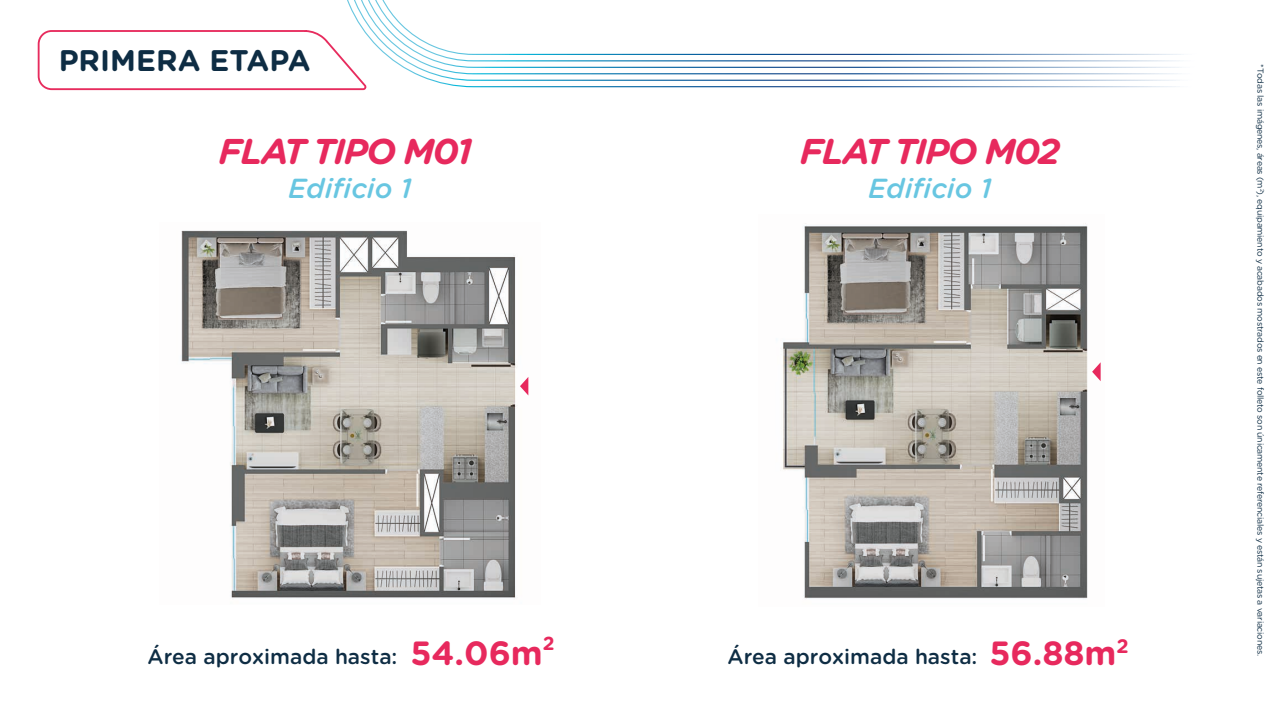
<style>
.page{position:relative;width:1280px;height:720px;background:#fff}
.page>*{position:absolute;margin:0;border:0;box-sizing:border-box;transform-origin:0 0}
.t1{font:italic 700 35.8px "Gotham Rounded";letter-spacing:-.05em;color:#e7295d}
.t2{font:700 33.6px "Gotham Rounded";color:#e7295d}
.t3{font:700 29.8px "Gotham Rounded";color:#0e2d44}
.t4{font:italic 500 27.6px "Gotham Rounded";color:#68c6e1}
.t5{font:500 20.9px "Gotham Rounded";color:#0e2d44}
.t6{font:8.7px "Gotham Rounded";letter-spacing:-.025em;color:#0e2d44}
</style>
<div class="page">
<img style="left:181px;top:230px;width:348px;height:368px">
<svg style="left:520px;top:377px;width:8px;height:18px"></svg>
<svg style="left:37px;top:30px;width:330px;height:61px"></svg>
<svg style="left:346px;top:0;width:838px;height:87px"></svg>
<img style="left:782px;top:223px;width:306px;height:376px">
<svg style="left:1092px;top:362px;width:9px;height:19px"></svg>
<h3 class="t3" style="left:59px;top:39px;width:253px">PRIMERA ETAPA</h3>
<h1 class="t1" style="left:218px;top:125px;width:256px">FLAT TIPO M01</h1>
<h3 class="t4" style="left:288px;top:168px;width:125px">Edificio 1</h3>
<h3 class="t5" style="left:147px;top:641px;width:251px">Área aproximada hasta:</h3>
<h2 class="t2" style="left:410px;top:628px;width:146px">54.06m<sup>2</sup></h2>
<h1 class="t1" style="left:800px;top:125px;width:262px">FLAT TIPO M02</h1>
<h3 class="t4" style="left:868px;top:168px;width:125px">Edificio 1</h3>
<h3 class="t5" style="left:727px;top:641px;width:251px">Área aproximada hasta:</h3>
<h2 class="t2" style="left:989px;top:628px;width:141px">56.88m<sup>2</sup></h2>
<p class="t6" style="left:1267px;top:64px;width:593px;rotate:90deg">*Todas las imágenes, áreas (m<sup>2</sup>), equipamiento y acabados mostrados en este folleto son únicamente referenciales y están sujetas a variaciones.</p>
</div>
